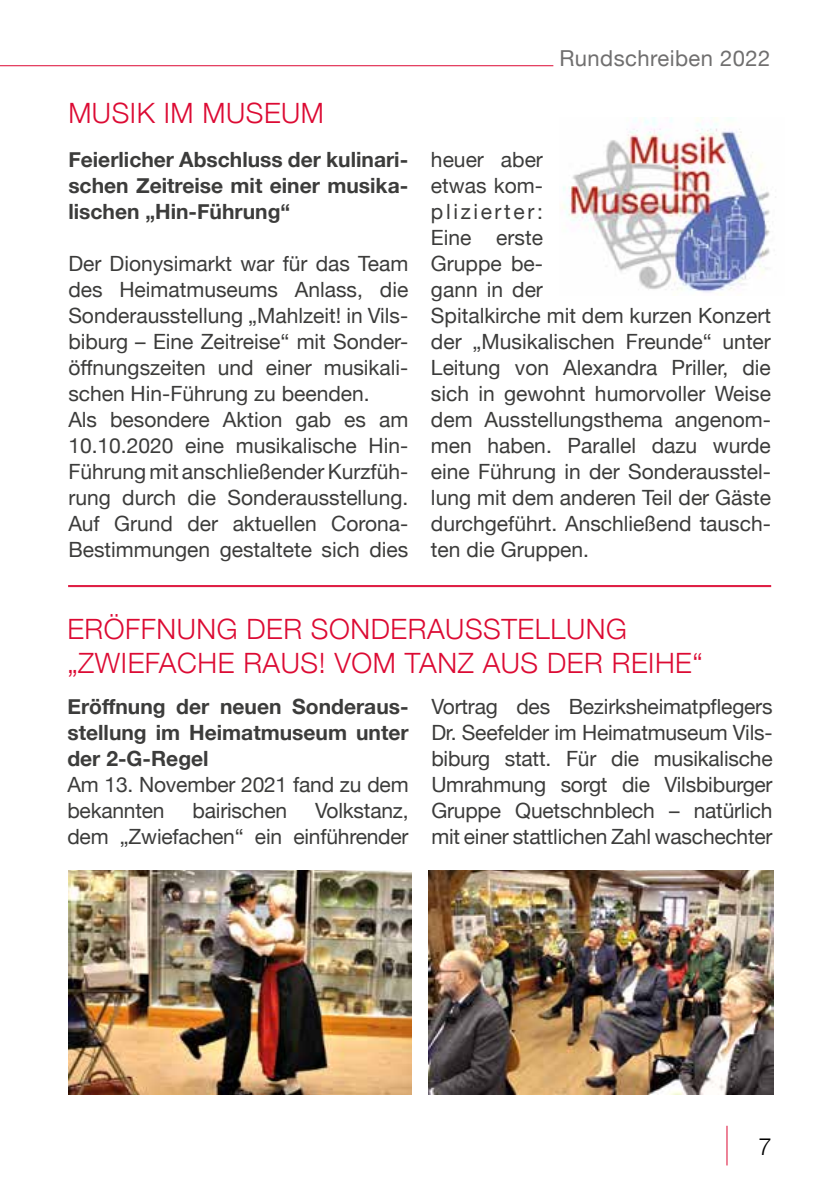
<style>
.page{position:relative;width:840px;height:1191px;background:#fff}
.page>*{position:absolute;margin:0;border:0;box-sizing:border-box;transform-origin:0 0}
.t1{font:300 28px/34px "Helvetica Neue";letter-spacing:.02em;color:#dc0a33}
.t2{font:300 24px "Helvetica Neue";color:#000}
.t3{font:22px "Helvetica Neue";letter-spacing:.02em;color:#706f6f}
.t4{font:21px/26px "Helvetica Neue";color:#3c3c3b}
.t5{font:700 21px/26px "Helvetica Neue";color:#3c3c3b;text-align:justify}
</style>
<div class="page">
<hr style="left:726px;top:1125px;width:1px;height:40px;background:#dc0a33">
<hr style="left:0;top:65px;width:553px;height:1px;background:#dc0a33">
<hr style="left:68px;top:585px;width:702px;height:1px;background:#dc0a33">
<hr style="left:68px;top:586px;width:702px;height:1px;background:#dc0a33">
<img style="left:68px;top:870px;width:343px;height:224px">
<img style="left:428px;top:870px;width:344px;height:224px">
<img style="left:561px;top:117px;width:215px;height:176px">
<h1 class="t1" style="left:68px;top:94px;width:257px">MUSIK IM MUSEUM</h1>
<p class="t5" style="left:68px;top:147px;width:341px">Feierlicher Abschluss der kulinari&shy;schen Zeitreise mit einer musika&shy;lischen „Hin-Führung“</p>
<p class="t4" style="left:68px;top:252px;width:341px">Der Dionysimarkt war für das Team des Heimatmuseums Anlass, die Sonderausstellung „Mahlzeit! in Vils&shy;biburg – Eine Zeitreise“ mit Sonder&shy;öffnungszeiten und einer musikali&shy;schen Hin-Führung zu beenden.<br>Als besondere Aktion gab es am 10.10.2020 eine musikalische Hin-Führung mit anschließender Kurzfüh&shy;rung durch die Sonderausstellung.<br>Auf Grund der aktuellen Corona-Bestimmungen gestaltete sich dies</p>
<p class="t3" style="left:559px;top:42px;width:212px">Rundschreiben 2022</p>
<p class="t4" style="left:431px;top:147px;width:341px">heuer aber<br>etwas kom-<br>plizierter:<br>Eine erste<br>Gruppe be-<br>gann in der<br>Spitalkirche mit dem kurzen Konzert der „Musikalischen Freunde“ unter<br>Leitung von Alexandra Priller, die sich in gewohnt humorvoller Weise dem Ausstellungsthema angenom&shy;men haben. Parallel dazu wurde eine Führung in der Sonderausstel&shy;lung mit dem anderen Teil der Gäste durchgeführt. Anschließend tausch&shy;ten die Gruppen.</p>
<h1 class="t1" style="left:67px;top:609px;width:636px">ERÖFFNUNG DER SONDERAUSSTELLUNG „ZWIEFACHE RAUS! VOM TANZ AUS DER REIHE“</h1>
<p class="t5" style="left:67px;top:694px;width:342px">Eröffnung der neuen Sonderaus&shy;stellung im Heimatmuseum unter der 2-G-Regel</p>
<p class="t4" style="left:67px;top:773px;width:342px">Am 13. November 2021 fand zu dem bekannten</p>
<p class="t4" style="left:67px;top:799px;width:342px;text-align:right">Volkstanz,<br>dem „Zwiefachen“ ein einführender</p>
<p class="t4" style="left:192px;top:799px;width:96px">bairischen</p>
<p class="t4" style="left:431px;top:694px;width:342px;text-align:justify">Vortrag des Bezirksheimatpflegers Dr. Seefelder im Heimatmuseum Vils&shy;biburg statt. Für die musikalische Umrahmung sorgt die Vilsbiburger Gruppe Quetschnblech – natürlich mit einer stattlichen Zahl waschechter</p>
<p class="t2" style="left:758px;top:1126px;width:15px">7</p>
</div>
